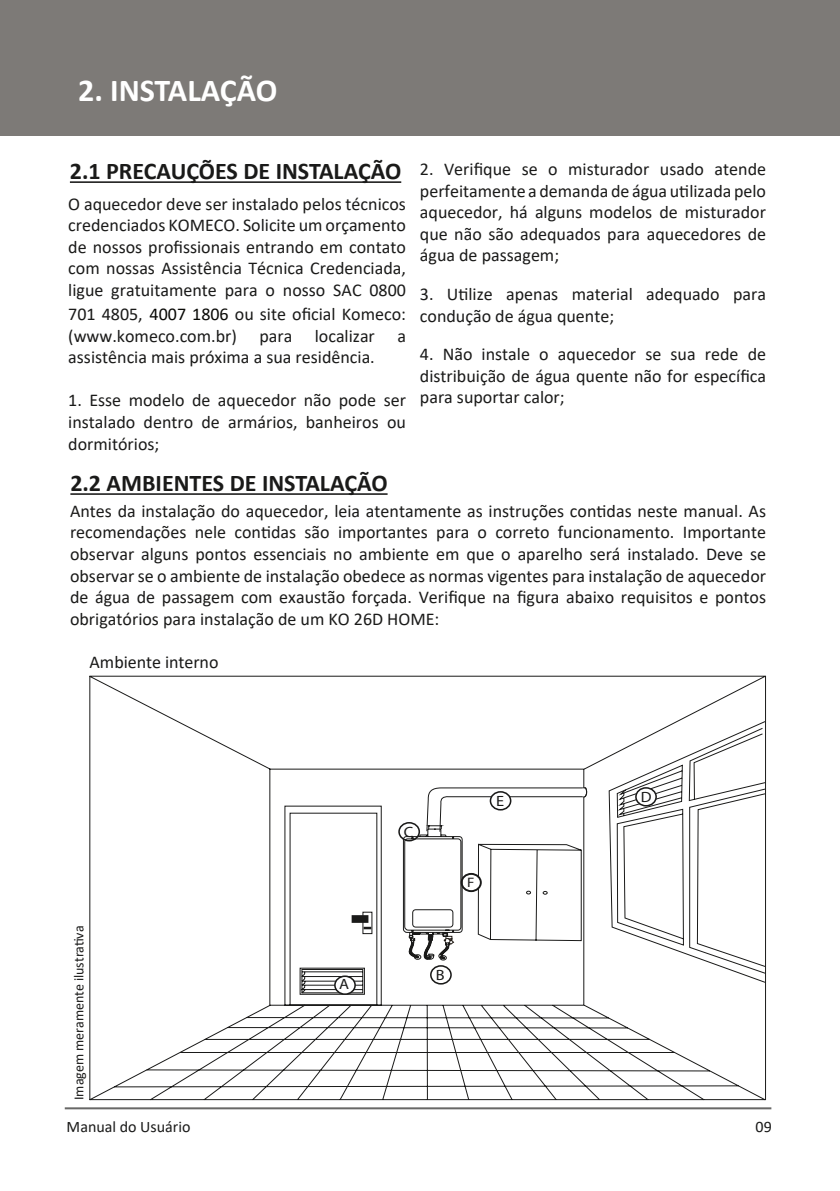
<style>
.page{position:relative;width:840px;height:1191px;background:#fff}
.page>*{position:absolute;margin:0;border:0;box-sizing:border-box;transform-origin:0 0}
.t1{font:700 32px "Calibri";color:#fff}
.t2{font:700 24px "Calibri";color:#1a1a19}
.t3{font:18px/21.6px "Calibri";color:#1a1a19;text-align:justify}
.t4{font:16px "Calibri";color:#1a1a19}
.t5{font:15px "Myriad Pro";color:#1a1a19;scale:1.09 1}
.t6{font:14px "Calibri";color:#1a1a19}
.t7{font:13.8px "Myriad Pro";color:#1a1a19;scale:1.09 1}
.s1{color:#090906}
</style>
<div class="page">
<hr style="left:65px;top:1107px;width:706px;height:2px;background:#686867">
<div style="left:0;top:0;width:839px;height:135px;background:#7d7a77"></div>
<hr style="left:70px;top:493px;width:317px;height:2px;background:#1a1a19">
<hr style="left:70px;top:181px;width:331px;height:2px;background:#1a1a19">
<svg style="left:89px;top:675px;width:676px;height:425px"></svg>
<svg style="left:363px;top:926px;width:8px;height:3px"></svg>
<div style="left:351px;top:915px;width:17px;height:8px;background:#1a1a19"></div>
<div style="left:335px;top:976px;width:20px;height:18px;background:#fff;border-radius:50%"></div>
<div style="left:334px;top:975px;width:21px;height:20px;border:2px solid #1a1a19;border-radius:50%"></div>
<div style="left:635px;top:788px;width:20px;height:17px;background:#fff;border-radius:50%"></div>
<div style="left:634px;top:787px;width:22px;height:19px;border:2px solid #1a1a19;border-radius:50%"></div>
<div style="left:430px;top:965px;width:21px;height:19px;border:2px solid #1a1a19;border-radius:50%"></div>
<svg style="left:399px;top:822px;width:20px;height:18px"></svg>
<div style="left:398px;top:822px;width:22px;height:19px;border:2px solid #1a1a19;border-radius:50%"></div>
<svg style="left:402px;top:787px;width:185px;height:173px"></svg>
<h1 class="t1" style="left:78px;top:67px;width:201px">2. INSTALAÇÃO</h1>
<h2 class="t2" style="left:70px;top:154px;width:332px">2.1 PRECAUÇÕES DE INSTALAÇÃO</h2>
<p class="t3" style="left:68px;top:192px;width:339px">O aquecedor deve ser instalado pelos técnicos credenciados KOMECO. Solicite um orçamento de nossos profissionais entrando em contato com nossas Assistência Técnica Credenciada, ligue gratuitamente para o nosso SAC 0800</p>
<p class="t3" style="left:68px;top:303px;width:339px">701 4805, <span class="s1">4007 1806</span> ou site oficial Komeco: (www.komeco.com.br) para localizar a assistência mais próxima a sua residência.</p>
<p class="t3" style="left:68px;top:389px;width:339px">1. Esse modelo de aquecedor não pode ser instalado dentro de armários, banheiros ou dormitórios;</p>
<h2 class="t2" style="left:70px;top:466px;width:318px">2.2 AMBIENTES DE INSTALAÇÃO</h2>
<p class="t3" style="left:419px;top:158px;width:347px">2. Verifique se o misturador usado atende perfeitamente a demanda de água utilizada pelo aquecedor, há alguns modelos de misturador que não são adequados para aquecedores de água de passagem;</p>
<p class="t3" style="left:419px;top:283px;width:347px">3. Utilize apenas material adequado para condução de água quente;</p>
<p class="t3" style="left:419px;top:343px;width:347px">4. Não instale o aquecedor se sua rede de distribuição de água quente não for específica para suportar calor;</p>
<p class="t3" style="left:70px;top:499px;width:697px">Antes da instalação do aquecedor, leia atentamente as instruções contidas neste manual. As recomendações nele contidas são importantes para o correto funcionamento. Importante observar alguns pontos essenciais no ambiente em que o aparelho será instalado. Deve se observar se o ambiente de instalação obedece as normas vigentes para instalação de aquecedor de água de passagem com exaustão forçada. Verifique na figura abaixo requisitos e pontos obrigatórios para instalação de um KO 26D HOME:</p>
<p class="t3" style="left:89px;top:650px;width:130px">Ambiente interno</p>
<p class="t6" style="left:69px;top:1100px;width:176px;rotate:-90deg">Imagem meramente ilustrativa</p>
<p class="t5" style="left:339px;top:975px;width:11px">A</p>
<p class="t5" style="left:403px;top:822px;width:10px">C</p>
<p class="t5" style="left:496px;top:791px;width:9px">E</p>
<p class="t5" style="left:640px;top:787px;width:11px">D</p>
<p class="t7" style="left:467px;top:874px;width:8px">F</p>
<p class="t5" style="left:435px;top:965px;width:10px">B</p>
<p class="t4" style="left:67px;top:1115px;width:125px">Manual do Usuário</p>
<p class="t4" style="left:755px;top:1115px;width:18px">09</p>
</div>
